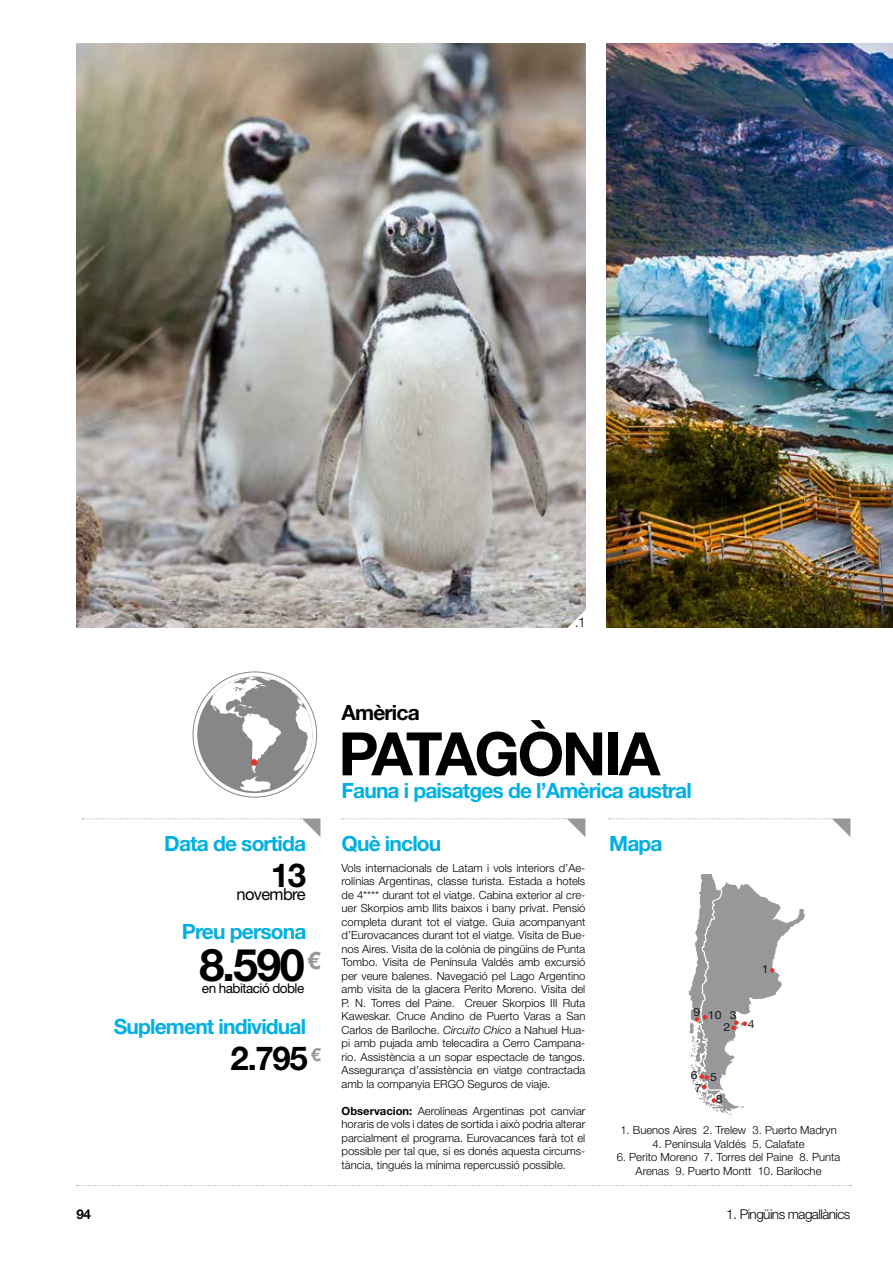
<style>
.page{position:relative;width:893px;height:1263px;background:#fff}
.page>*{position:absolute;margin:0;border:0;box-sizing:border-box;transform-origin:0 0}
.t1{font:700 60px "Helvetica Neue LT Std";letter-spacing:-.04em;color:#000}
.t2{font:700 45px "Helvetica Neue LT Std";color:#000}
.t3{font:700 33px "Helvetica Neue LT Std";color:#000}
.t4{font:700 21px "Helvetica Neue LT Std";letter-spacing:-.04em;color:#00b0e1}
.t5{font:700 21px "Helvetica Neue LT Std";letter-spacing:-.04em;color:#000}
.t6{font:16.5px "Helvetica Neue LT Std";letter-spacing:-.04em;color:#000}
.t7{font:300 13.5px "Helvetica Neue LT Std";letter-spacing:-.04em;color:#000}
.t8{font:13.5px "Helvetica Neue LT Std";letter-spacing:-.04em;color:#000}
.t9{font:700 13.5px "Helvetica Neue LT Std";color:#000}
.t10{font:300 11.25px/13.5px "Helvetica Neue LT Std";color:#000;text-align:justify}
.t11{font:11.25px "Helvetica Neue LT Std";color:#1a171b;scale:1.1 1}
.s1{font-style:italic}
.s2{font-weight:700}
</style>
<div class="page">
<img style="left:77px;top:44px;width:509px;height:583px">
<img style="left:607px;top:44px;width:286px;height:583px">
<svg style="left:567px;top:605px;width:19px;height:23px"></svg>
<svg style="left:688px;top:874px;width:117px;height:241px"></svg>
<svg style="left:77px;top:1185px;width:774px;height:1px"></svg>
<svg style="left:609px;top:818px;width:241px;height:19px"></svg>
<svg style="left:342px;top:818px;width:243px;height:19px"></svg>
<svg style="left:82px;top:818px;width:238px;height:19px"></svg>
<svg style="left:197px;top:677px;width:115px;height:114px"></svg>
<div style="left:251px;top:759px;width:6px;height:7px;background:#e63329;border-radius:50%"></div>
<p class="t7" style="left:575px;top:614px;width:12px">.1</p>
<p class="t9" style="left:77px;top:1206px;width:16px">94</p>
<h3 class="t4" style="left:164px;top:830px;width:143px">Data de sortida</h3>
<h3 class="t6" style="left:236px;top:884px;width:71px">novembre</h3>
<h3 class="t3" style="left:271px;top:855px;width:37px">13</h3>
<h3 class="t4" style="left:182px;top:918px;width:126px">Preu persona</h3>
<h2 class="t2" style="left:199px;top:937px;width:123px">8.590<sup>€</sup></h2>
<p class="t8" style="left:202px;top:980px;width:104px">en habitació doble</p>
<h3 class="t4" style="left:114px;top:1013px;width:194px">Suplement individual</h3>
<h3 class="t3" style="left:231px;top:1038px;width:92px">2.795 <sup>€</sup></h3>
<h3 class="t5" style="left:342px;top:699px;width:80px">Amèrica</h3>
<h1 class="t1" style="left:338px;top:717px;width:323px">PATAGÒNIA</h1>
<h3 class="t4" style="left:342px;top:777px;width:352px">Fauna i paisatges de l’Amèrica austral</h3>
<h3 class="t4" style="left:342px;top:830px;width:101px">Què inclou</h3>
<h3 class="t4" style="left:609px;top:830px;width:55px">Mapa</h3>
<p class="t10" style="left:342px;top:861px;width:245px">Vols internacionals de Latam i vols interiors d’Ae&shy;rolínias Argentinas, classe turista. Estada a hotels de 4**** durant tot el viatge. Cabina exterior al cre&shy;uer Skorpios amb llits baixos i bany privat. Pensió completa durant tot el viatge. Guia acompanyant d’Eurovacances durant tot el viatge. Visita de Bue&shy;nos Aires. Visita de la colònia de pingüins de Punta Tombo. Visita de Península Valdés amb excursió per veure balenes. Navegació pel Lago Argentino amb visita de la glacera Perito Moreno. Visita del P. N. Torres del Paine. Creuer Skorpios III Ruta Kaweskar. Cruce Andino de Puerto Varas a San Carlos de Bariloche. <span class="s1">Circuito Chico</span> a Nahuel Hua&shy;pi amb pujada amb telecadira a Cerro Campana&shy;rio. Assistència a un sopar espectacle de tangos.<br>Assegurança d’assistència en viatge contractada amb la companyia ERGO Seguros de viaje.</p>
<p class="t10" style="left:342px;top:1104px;width:245px"><span class="s2">Observacion:</span> Aerolíneas Argentinas pot canviar horaris de vols i dates de sortida i això podria alterar parcialment el programa. Eurovacances farà tot el possible per tal que, si es donés aquesta circums&shy;tància, tingués la mínima repercussió possible.</p>
<p class="t11" style="left:762px;top:963px;width:8px">1</p>
<p class="t11" style="left:693px;top:1008px;width:27px">9 10</p>
<p class="t11" style="left:730px;top:1008px;width:8px">3</p>
<p class="t11" style="left:723px;top:1020px;width:8px">2</p>
<p class="t11" style="left:748px;top:1017px;width:8px">4</p>
<p class="t11" style="left:691px;top:1069px;width:8px">6</p>
<p class="t11" style="left:695px;top:1081px;width:8px">7</p>
<p class="t11" style="left:710px;top:1070px;width:8px">5</p>
<p class="t11" style="left:716px;top:1092px;width:8px">8</p>
<p class="t10" style="left:620px;top:1123px;width:218px">1. Buenos Aires 2. Trelew 3. Puerto Madryn</p>
<p class="t10" style="left:652px;top:1136px;width:154px">4. Península Valdés 5. Calafate</p>
<p class="t10" style="left:617px;top:1150px;width:225px;text-align:center">6. Perito Moreno 7. Torres del Paine 8. Punta<br>Arenas 9. Puerto Montt 10. Bariloche</p>
<p class="t7" style="left:726px;top:1206px;width:126px">1. Pingüins magallànics</p>
</div>
